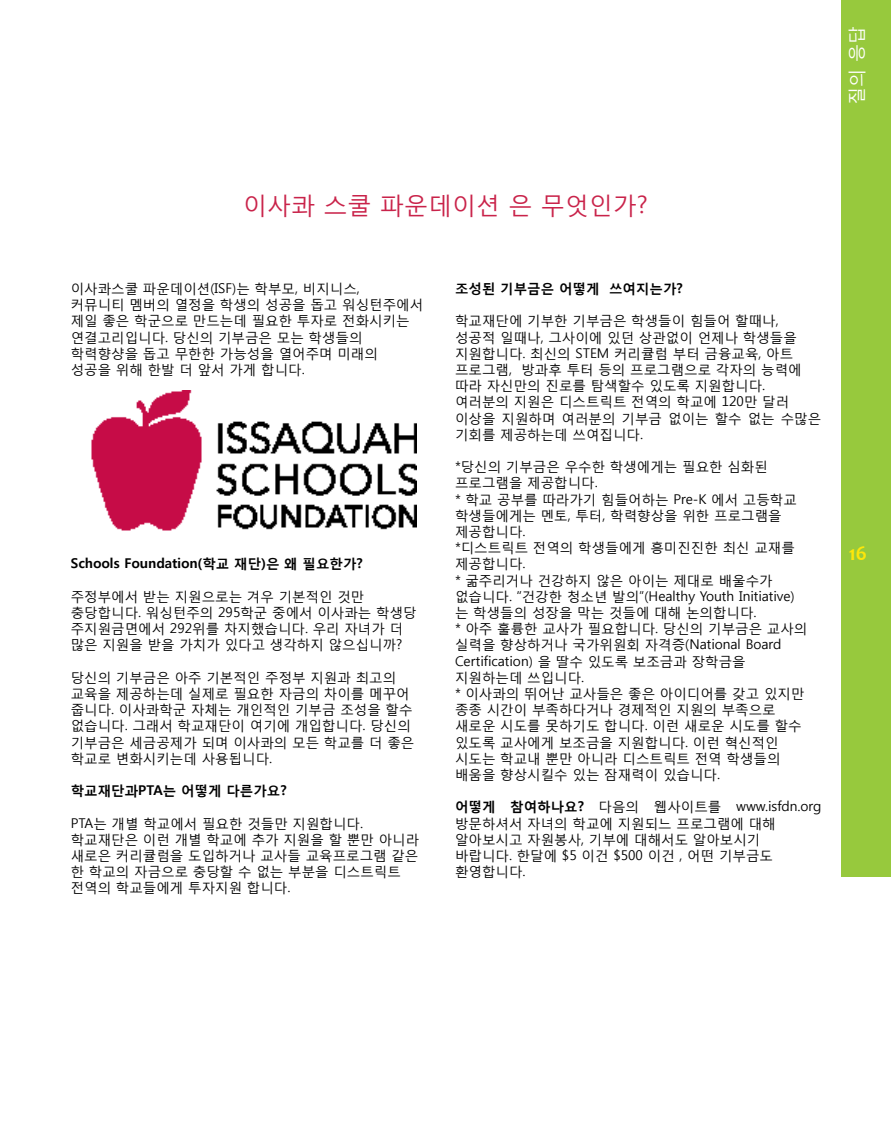
<style>
.page{position:relative;width:891px;height:1134px;background:#fff}
.page>*{position:absolute;margin:0;border:0;box-sizing:border-box;transform-origin:0 0}
.t1{font:24px "Malgun Gothic";color:#c9234a}
.t2{font:700 21px "Candara";color:#fde70a}
.t3{font:18px "Malgun Gothic";color:#fff}
.t4{font:13.5px/16.2px "Malgun Gothic";color:#000}
.t5{font:700 13.5px "Malgun Gothic";color:#000}
.s1{font-weight:700}
</style>
<div class="page">
<div style="left:842px;top:0;width:49px;height:876px;background:#97c93d"></div>
<img style="left:91px;top:391px;width:325px;height:140px">
<h3 class="t3" style="left:846px;top:105px;width:80px;rotate:-90deg">질의 응답</h3>
<h1 class="t1" style="left:243px;top:191px;width:406px">이사콰 스쿨 파운데이션 은 무엇인가?</h1>
<p class="t4" style="left:71px;top:280px;width:354px">이사콰스쿨 파운데이션(ISF)는 학부모, 비지니스,<br>커뮤니티 멤버의 열정을 학생의 성공을 돕고 워싱턴주에서 제일 좋은 학군으로 만드는데 필요한 투자로 전화시키는 연결고리입니다. 당신의 기부금은 모는 학생들의 학력향샹을 돕고 무한한 가능성을 열어주며 미래의<br>성공을 위해 한발 더 앞서 가게 합니다.</p>
<p class="t5" style="left:71px;top:555px;width:293px">Schools Foundation(학교 재단)은 왜 필요한가?</p>
<p class="t4" style="left:71px;top:588px;width:348px">주정부에서 받는 지원으로는 겨우 기본적인 것만 충당합니다. 워싱턴주의 295학군 중에서 이사콰는 학생당 주지원금면에서 292위를 차지했습니다. 우리 자녀가 더 많은 지원을 받을 가치가 있다고 생각하지 않으십니까?</p>
<p class="t4" style="left:71px;top:669px;width:345px">당신의 기부금은 아주 기본적인 주정부 지원과 최고의 교육을 제공하는데 실제로 필요한 자금의 차이를 메꾸어 줍니다. 이사콰학군 자체는 개인적인 기부금 조성을 할수 없습니다. 그래서 학교재단이 여기에 개입합니다. 당신의 기부금은 세금공제가 되며 이사콰의 모든 학교를 더 좋은 학교로 변화시키는데 사용됩니다.</p>
<p class="t5" style="left:71px;top:782px;width:217px">학교재단과PTA는 어떻게 다른가요?</p>
<p class="t4" style="left:71px;top:815px;width:350px">PTA는 개별 학교에서 필요한 것들만 지원합니다. 학교재단은 이런 개별 학교에 추가 지원을 할 뿐만 아니라 새로은 커리큘럼을 도입하거나 교사들 교육프로그램 같은 한 학교의 자금으로 충당할 수 없는 부분을 디스트릭트 전역의 학교들에게 투자지원 합니다.</p>
<p class="t5" style="left:455px;top:280px;width:229px">조성된 기부금은 어떻게 쓰여지는가?</p>
<p class="t4" style="left:455px;top:313px;width:368px">학교재단에 기부한 기부금은 학생들이 힘들어 할때나, 성공적 일때나, 그사이에 있던 상관없이 언제나 학생들을 지원합니다. 최신의 STEM 커리큘럼 부터 금융교육, 아트 프로그램, 방과후 투터 등의 프로그램으로 각자의 능력에 따라 자신만의 진로를 탐색할수 있도록 지원합니다. 여러분의 지원은 디스트릭트 전역의 학교에 120만 달러 이상을 지원하며 여러분의 기부금 없이는 할수 없는 수많은 기회를 제공하는데 쓰여집니다.</p>
<p class="t4" style="left:455px;top:458px;width:354px">*당신의 기부금은 우수한 학생에게는 필요한 심화된 프로그램을 제공합니다.<br>* 학교 공부를 따라가기 힘들어하는 Pre-K 에서 고등학교 학생들에게는 멘토, 투터, 학력향상을 위한 프로그램을 제공합니다.<br>*디스트릭트 전역의 학생들에게 흥미진진한 최신 교재를 제공합니다.<br>* 굶주리거나 건강하지 않은 아이는 제대로 배울수가 없습니다. “건강한 청소년 발의”(Healthy Youth Initiative) 는 학생들의 성장을 막는 것들에 대해 논의합니다.<br>* 아주 훌륭한 교사가 필요합니다. 당신의 기부금은 교사의 실력을 향상하거나 국가위원회 자격증(National Board<br>Certification) 을 딸수 있도록 보조금과 장학금을 지원하는데 쓰입니다.<br>* 이사콰의 뛰어난 교사들은 좋은 아이디어를 갖고 있지만 종종 시간이 부족하다거나 경제적인 지원의 부족으로 새로운 시도를 못하기도 합니다. 이런 새로운 시도를 할수 있도록 교사에게 보조금을 지원합니다. 이런 혁신적인 시도는 학교내 뿐만 아니라 디스트릭트 전역 학생들의 배움을 향상시킬수 있는 잠재력이 있습니다.</p>
<p class="t4" style="left:455px;top:799px;width:368px"><span class="s1">어떻게 참여하나요?</span> 다음의 웹사이트를 www.isfdn.org 방문하셔서 자녀의 학교에 지원되느 프로그램에 대해 알아보시고 자원봉사, 기부에 대해서도 알아보시기<br>바랍니다. 한달에 $5 이건 $500 이건 , 어떤 기부금도 환영합니다.</p>
<h2 class="t2" style="left:849px;top:540px;width:20px">16</h2>
</div>
